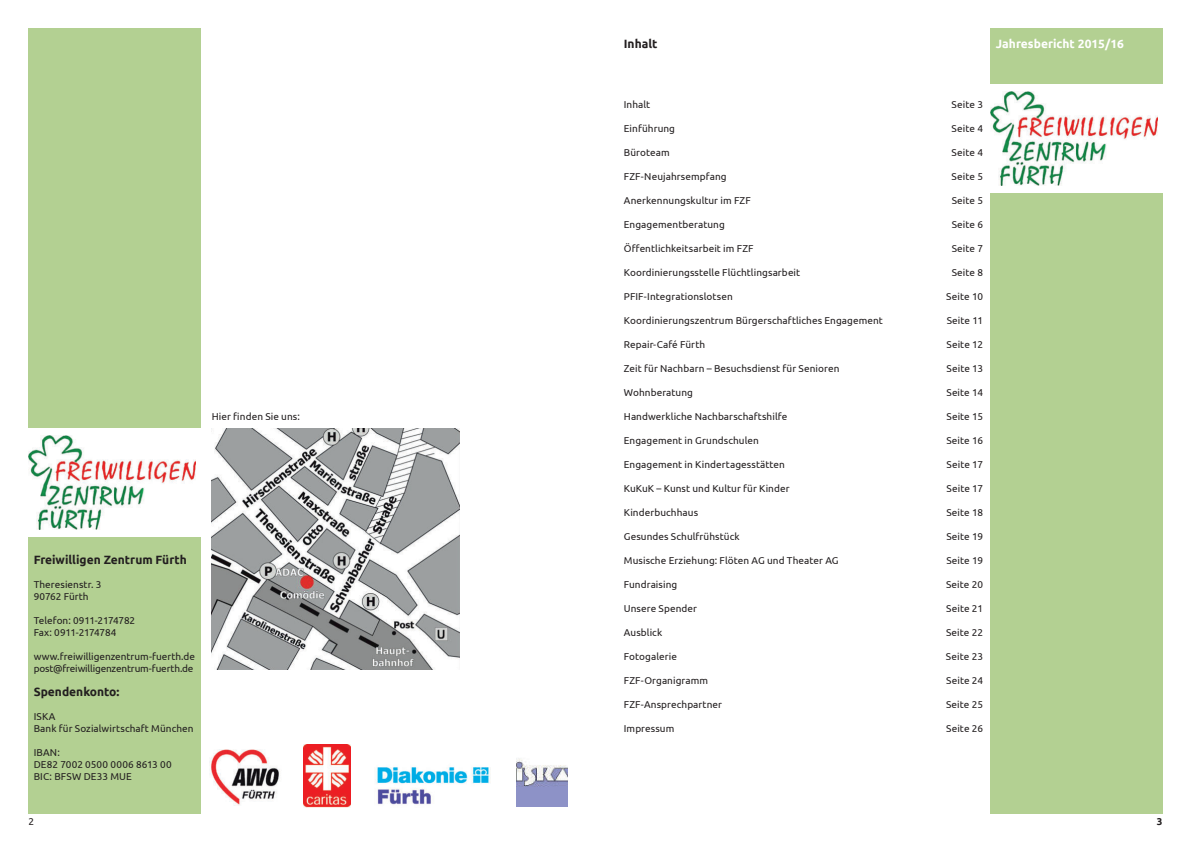
<style>
.page{position:relative;width:1191px;height:842px;background:#fff}
.page>*{position:absolute;margin:0;border:0;box-sizing:border-box;transform-origin:0 0}
.t1{font:700 12px "Ubuntu";color:#231f20}
.t2{font:700 12px "Ubuntu";color:#fff}
.t3{font:10px/12px "Ubuntu";letter-spacing:.005em;color:#231f20}
.t4{font:10px/12px "Ubuntu";letter-spacing:-.015em;color:#231f20}
.t5{font:700 10px "Ubuntu";color:#231f20}
</style>
<div class="page">
<div style="left:990px;top:28px;width:172px;height:786px;background:#b3d092"></div>
<div style="left:28px;top:28px;width:172px;height:786px;background:#b3d092"></div>
<div style="left:20px;top:428px;width:186px;height:108px;background:#fff"></div>
<img style="left:28px;top:435px;width:167px;height:94px">
<div style="left:982px;top:84px;width:186px;height:108px;background:#fff"></div>
<img style="left:990px;top:91px;width:167px;height:94px">
<img style="left:212px;top:428px;width:247px;height:241px">
<img style="left:209px;top:749px;width:71px;height:57px">
<img style="left:303px;top:745px;width:47px;height:63px">
<img style="left:375px;top:767px;width:116px;height:38px">
<img style="left:516px;top:758px;width:51px;height:48px">
<p class="t3" style="left:212px;top:410px;width:90px">Hier finden Sie uns:</p>
<p class="t1" style="left:34px;top:554px;width:155px">Freiwilligen Zentrum Fürth</p>
<p class="t3" style="left:34px;top:579px;width:69px">Theresienstr. 3<br>90762 Fürth</p>
<p class="t4" style="left:34px;top:615px;width:103px">Telefon: 0911-2174782<br>Fax: 0911-2174784</p>
<p class="t3" style="left:34px;top:651px;width:163px">www.freiwilligenzentrum-fuerth.de post@freiwilligenzentrum-fuerth.de</p>
<p class="t1" style="left:34px;top:686px;width:87px">Spendenkonto:</p>
<p class="t3" style="left:34px;top:711px;width:161px">ISKA<br>Bank für Sozialwirtschaft München</p>
<p class="t3" style="left:34px;top:747px;width:139px">IBAN:<br>DE82 7002 0500 0006 8613 00<br>BIC: BFSW DE33 MUE</p>
<p class="t1" style="left:624px;top:38px;width:35px">Inhalt</p>
<p class="t2" style="left:996px;top:38px;width:130px">Jahresbericht 2015/16</p>
<p class="t3" style="left:624px;top:99px;width:28px">Inhalt</p>
<p class="t3" style="left:951px;top:99px;width:33px">Seite 3</p>
<p class="t3" style="left:624px;top:123px;width:53px">Einführung</p>
<p class="t3" style="left:951px;top:123px;width:33px">Seite 4</p>
<p class="t3" style="left:624px;top:147px;width:47px">Büroteam</p>
<p class="t3" style="left:951px;top:147px;width:33px">Seite 4</p>
<p class="t3" style="left:624px;top:171px;width:104px">FZF-Neujahrsempfang</p>
<p class="t3" style="left:951px;top:171px;width:33px">Seite 5</p>
<p class="t3" style="left:624px;top:195px;width:128px">Anerkennungskultur im FZF</p>
<p class="t3" style="left:951px;top:195px;width:33px">Seite 5</p>
<p class="t3" style="left:624px;top:219px;width:102px">Engagementberatung</p>
<p class="t3" style="left:951px;top:219px;width:33px">Seite 6</p>
<p class="t3" style="left:624px;top:242px;width:131px">Öffentlichkeitsarbeit im FZF</p>
<p class="t3" style="left:951px;top:242px;width:33px">Seite 7</p>
<p class="t3" style="left:624px;top:267px;width:178px">Koordinierungsstelle Flüchtlingsarbeit</p>
<p class="t3" style="left:951px;top:267px;width:33px">Seite 8</p>
<p class="t3" style="left:624px;top:291px;width:110px">PFIF-Integrationslotsen</p>
<p class="t3" style="left:946px;top:291px;width:38px">Seite 10</p>
<p class="t3" style="left:624px;top:315px;width:260px">Koordinierungszentrum Bürgerschaftliches Engagement</p>
<p class="t3" style="left:946px;top:315px;width:38px">Seite 11</p>
<p class="t3" style="left:624px;top:339px;width:83px">Repair-Café Fürth</p>
<p class="t3" style="left:946px;top:339px;width:38px">Seite 12</p>
<p class="t3" style="left:624px;top:363px;width:217px">Zeit für Nachbarn – Besuchsdienst für Senioren</p>
<p class="t3" style="left:946px;top:363px;width:38px">Seite 13</p>
<p class="t3" style="left:624px;top:387px;width:71px">Wohnberatung</p>
<p class="t3" style="left:946px;top:387px;width:38px">Seite 14</p>
<p class="t3" style="left:624px;top:411px;width:165px">Handwerkliche Nachbarschaftshilfe</p>
<p class="t3" style="left:946px;top:411px;width:38px">Seite 15</p>
<p class="t3" style="left:624px;top:435px;width:136px">Engagement in Grundschulen</p>
<p class="t3" style="left:946px;top:435px;width:38px">Seite 16</p>
<p class="t3" style="left:624px;top:459px;width:163px">Engagement in Kindertagesstätten</p>
<p class="t3" style="left:946px;top:459px;width:38px">Seite 17</p>
<p class="t3" style="left:624px;top:483px;width:167px">KuKuK – Kunst und Kultur für Kinder</p>
<p class="t3" style="left:946px;top:483px;width:38px">Seite 17</p>
<p class="t3" style="left:624px;top:507px;width:76px">Kinderbuchhaus</p>
<p class="t3" style="left:946px;top:507px;width:38px">Seite 18</p>
<p class="t3" style="left:624px;top:531px;width:117px">Gesundes Schulfrühstück</p>
<p class="t3" style="left:946px;top:531px;width:38px">Seite 19</p>
<p class="t3" style="left:624px;top:555px;width:216px">Musische Erziehung: Flöten AG und Theater AG</p>
<p class="t3" style="left:946px;top:555px;width:38px">Seite 19</p>
<p class="t3" style="left:624px;top:579px;width:55px">Fundraising</p>
<p class="t3" style="left:946px;top:579px;width:38px">Seite 20</p>
<p class="t3" style="left:624px;top:603px;width:75px">Unsere Spender</p>
<p class="t3" style="left:946px;top:603px;width:38px">Seite 21</p>
<p class="t3" style="left:624px;top:627px;width:40px">Ausblick</p>
<p class="t3" style="left:946px;top:627px;width:38px">Seite 22</p>
<p class="t3" style="left:624px;top:651px;width:55px">Fotogalerie</p>
<p class="t3" style="left:946px;top:651px;width:38px">Seite 23</p>
<p class="t3" style="left:624px;top:675px;width:86px">FZF-Organigramm</p>
<p class="t3" style="left:946px;top:675px;width:38px">Seite 24</p>
<p class="t3" style="left:624px;top:699px;width:100px">FZF-Ansprechpartner</p>
<p class="t3" style="left:946px;top:699px;width:38px">Seite 25</p>
<p class="t3" style="left:624px;top:723px;width:52px">Impressum</p>
<p class="t3" style="left:946px;top:723px;width:38px">Seite 26</p>
<p class="t3" style="left:28px;top:816px;width:7px">2</p>
<p class="t5" style="left:1157px;top:817px;width:7px">3</p>
</div>
